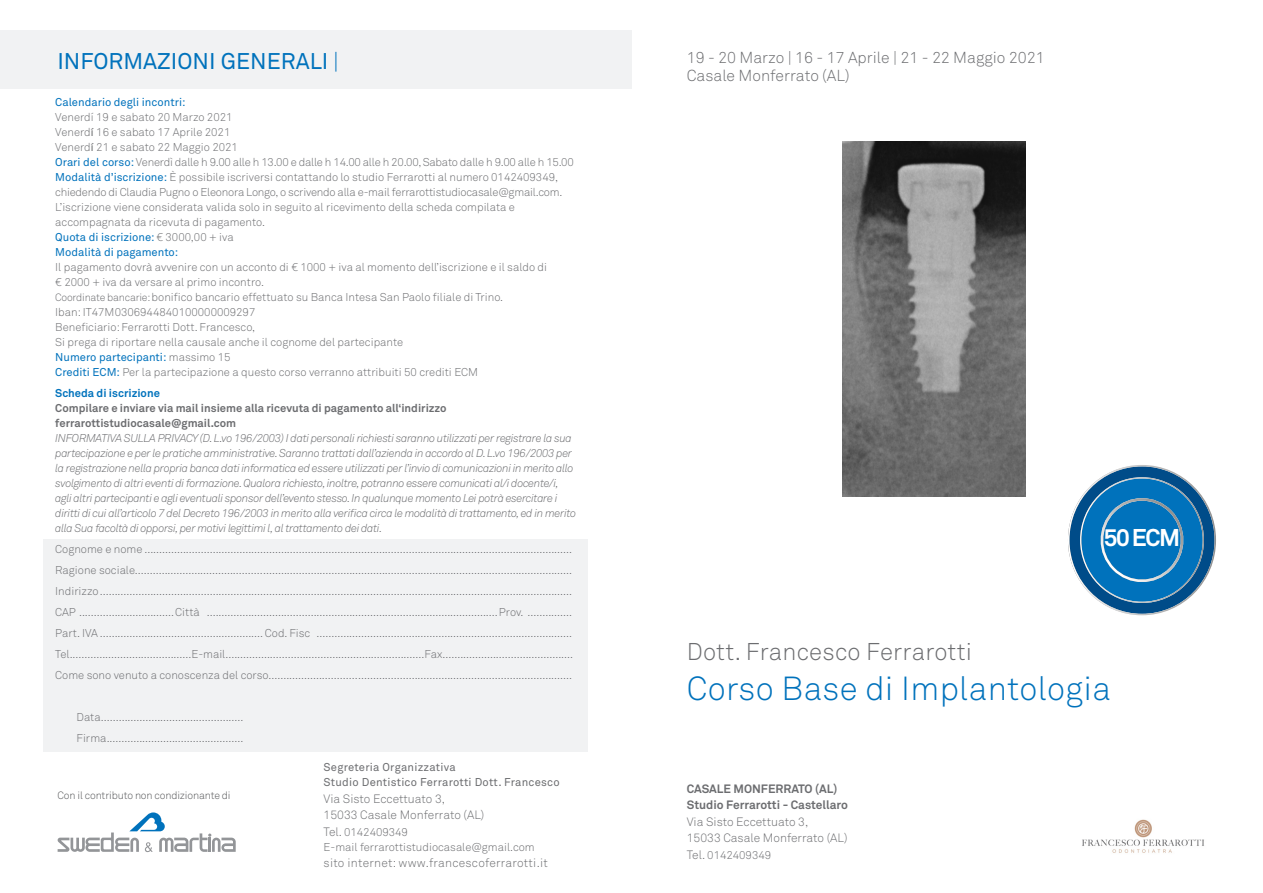
<style>
.page{position:relative;width:1263px;height:893px;background:#fff}
.page>*{position:absolute;margin:0;border:0;box-sizing:border-box;transform-origin:0 0}
.t1{font:33px "Akkurat Light Pro";letter-spacing:.01em;color:#0072bc}
.t2{font:24px "Akkurat Light Pro";letter-spacing:.01em;color:#6c6d70}
.t3{font:700 24px "Akkurat Pro";color:#fff}
.t4{font:22.5px "Akkurat Pro";color:#0072bc}
.t5{font:15.75px/18px "Akkurat Light Pro";color:#6c6d70}
.t6{font:12px/16.5px "Akkurat Light Pro";color:#6c6d70}
.t7{font:700 12px/16.5px "Akkurat Pro";color:#6c6d70}
.t8{font:12px "Akkurat Light Pro";letter-spacing:.02em;color:#6c6d70}
.t9{font:11.25px/15px "Akkurat Light Pro";color:#6c6d70}
.t10{font:italic 11.25px/15px "Akkurat Light Pro";letter-spacing:-.03em;color:#6c6d70}
.t11{font:11.25px/15px "Akkurat Pro";color:#0072bc}
.t12{font:700 11.25px/15px "Akkurat Pro";color:#6c6d70}
.t13{font:11.25px/15px "Akkurat Pro";letter-spacing:.02em;color:#6c6d70}
.t14{font:700 11.25px "Akkurat Pro";color:#0072bc}
.t15{font:10.5px "Akkurat Light Pro";letter-spacing:-.015em;color:#57585a}
.s1{font-family:"Akkurat Light Pro"}
.s2{font-family:"Akkurat Pro"}
.s3{font-family:"Akkurat Pro";color:#0072bc}
.s4{font-family:"Akkurat Light Pro";color:#6c6d70}
.s5{font-size:10.5px}
.s6{font-size:12px}
</style>
<div class="page">
<div style="left:0;top:30px;width:631px;height:58px;background:#f1f2f3"></div>
<svg style="left:58px;top:812px;width:178px;height:40px"></svg>
<div style="left:43px;top:539px;width:545px;height:213px;background:#f1f2f3"></div>
<img style="left:1082px;top:819px;width:122px;height:34px">
<img style="left:843px;top:142px;width:183px;height:354px">
<svg style="left:1068px;top:465px;width:147px;height:150px"></svg>
<svg style="left:1074px;top:471px;width:136px;height:138px;background:#3183ba"></svg>
<h3 class="t4" style="left:57px;top:48px;width:283px">INFORMAZIONI GENERALI <span class="s1">|</span></h3>
<p class="t11" style="left:55px;top:94px;width:132px">Calendario degli incontri:</p>
<p class="t9" style="left:55px;top:109px;width:520px">Venerdí 19 e sabato 20 Marzo 2021<br>Venerd<span class="s2">í</span> 16 e sabato 17 Aprile 2021<br>Venerd<span class="s2">í</span> 21 e sabato 22 Maggio 2021<br><span class="s3">Orari del corso:</span> Venerdì dalle h 9.00 alle h 13.00 e dalle h 14.00 alle h 20.00, Sabato dalle h 9.00 alle h 15.00<br><span class="s3">Modalità d’iscrizione:</span> È possibile iscriversi contattando lo studio Ferrarotti al numero 0142409349, chiedendo di Claudia Pugno o Eleonora Longo, o scrivendo alla e-mail ferrarottistudiocasale@gmail.com.<br>L’iscrizione viene considerata valida solo in seguito al ricevimento della scheda compilata e accompagnata da ricevuta di pagamento.</p>
<p class="t11" style="left:55px;top:229px;width:180px">Quota di iscrizione: <span class="s4">€ 3000,00 + iva<br></span>Modalità di pagamento:</p>
<p class="t9" style="left:55px;top:259px;width:493px">Il pagamento dovrà avvenire con un acconto di € 1000 + iva al momento dell’iscrizione e il saldo di € 2000 + iva da versare al primo incontro.<br><span class="s5">Coordinate bancarie:</span> bonifico bancario effettuato su Banca Intesa San Paolo filiale di Trino.<br>Iban: IT47M0306944840100000009297<br>Beneficiario: Ferrarotti Dott. Francesco,<br>Si prega di riportare nella causale anche il cognome del partecipante</p>
<p class="t11" style="left:55px;top:349px;width:177px">Numero partecipanti: <span class="s4">massimo 15</span></p>
<p class="t9" style="left:55px;top:364px;width:424px"><span class="s3">Crediti ECM:</span> Per la partecipazione a questo corso verranno attribuiti 50 crediti ECM</p>
<p class="t14" style="left:55px;top:386px;width:106px">Scheda di iscrizione</p>
<p class="t12" style="left:55px;top:400px;width:393px">Compilare e inviare via mail insieme alla ricevuta di pagamento all‘indirizzo ferrarottistudiocasale@gmail.com</p>
<p class="t10" style="left:55px;top:431px;width:522px">INFORMATIVA SULLA PRIVACY (D. L.vo 196/2003) I dati personali richiesti saranno utilizzati per registrare la sua partecipazione e per le pratiche amministrative. Saranno trattati dall’azienda in accordo al D. L.vo 196/2003 per la registrazione nella propria banca dati informatica ed essere utilizzati per l’invio di comunicazioni in merito allo svolgimento di altri eventi di formazione. Qualora richiesto, inoltre, potranno essere comunicati al/i docente/i, agli altri partecipanti e agli eventuali sponsor dell’evento stesso. In qualunque momento Lei potrà esercitare i diritti di cui all’articolo 7 del Decreto 196/2003 in merito alla verifica circa le modalità di trattamento, ed in merito alla Sua facoltà di opporsi, per motivi legittimi l, al trattamento dei dati.</p>
<p class="t9" style="left:55px;top:539px;width:519px;line-height:21px;text-align:justify">Cognome e nome ................................................................................................................................................<br>Ragione sociale...................................................................................................................................................<br>Indirizzo...............................................................................................................................................................<br>CAP ................................Città ..................................................................................................Prov. ...............<br>Part. IVA .......................................................Cod. Fisc ......................................................................................<br>Tel.........................................E-mail...................................................................Fax............................................<br>Come sono venuto a conoscenza del corso......................................................................................................</p>
<p class="t9" style="left:77px;top:707px;width:168px;line-height:21px">Data................................................<br>Firma..............................................</p>
<p class="t15" style="left:57px;top:789px;width:175px">Con il contributo non condizionante di</p>
<p class="t13" style="left:324px;top:760px;width:238px">Segreteria Organizzativa<br>Studio Dentistico Ferrarotti Dott. Francesco</p>
<p class="t6" style="left:324px;top:791px;width:162px">Via Sisto Eccettuato 3,<br>15033 Casale Monferrato (AL)</p>
<p class="t9" style="left:324px;top:825px;width:213px"><span class="s6">Tel.</span> 0142409349<br>E-mail ferrarottistudiocasale@gmail.com</p>
<p class="t8" style="left:324px;top:856px;width:226px">sito internet: www.francescoferrarotti.it</p>
<h3 class="t5" style="left:687px;top:49px;width:359px">19 - 20 Marzo | 16 - 17 Aprile | 21 - 22 Maggio 2021<br>Casale Monferrato (AL)</h3>
<h2 class="t3" style="left:1104px;top:522px;width:78px">50 ECM</h2>
<h2 class="t2" style="left:687px;top:638px;width:287px">Dott. Francesco Ferrarotti</h2>
<h1 class="t1" style="left:687px;top:669px;width:426px">Corso Base di Implantologia</h1>
<p class="t7" style="left:687px;top:781px;width:163px">CASALE MONFERRATO (AL)<br>Studio Ferrarotti - Castellaro</p>
<p class="t6" style="left:687px;top:814px;width:162px">Via Sisto Eccettuato 3,<br>15033 Casale Monferrato (AL)</p>
<p class="t9" style="left:687px;top:848px;width:86px"><span class="s6">Tel.</span> 0142409349</p>
</div>
